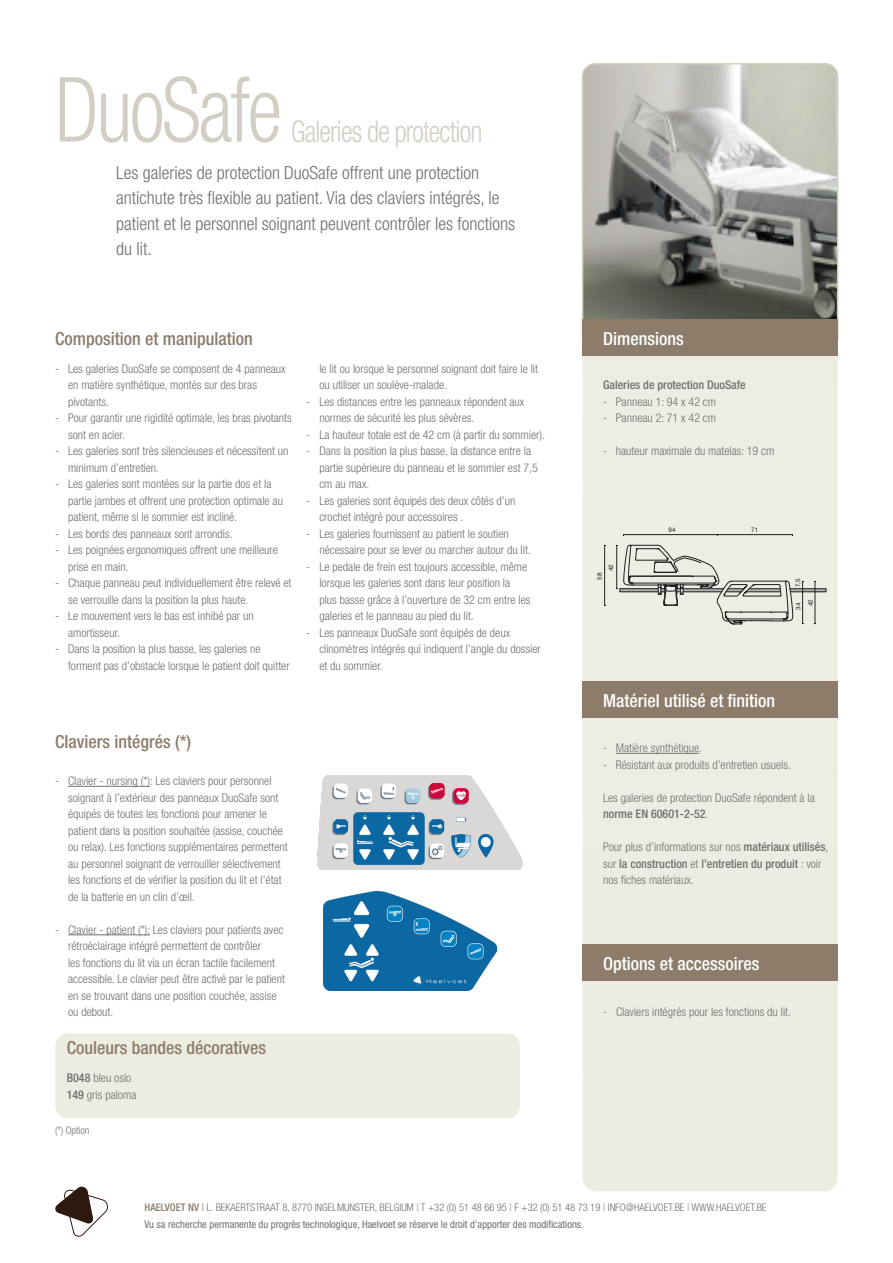
<style>
.page{position:relative;width:893px;height:1263px;background:#fff}
.page>*{position:absolute;margin:0;border:0;box-sizing:border-box;transform-origin:0 0}
.Titel{font:300 condensed 90px "Helvetica Neue LT Std";letter-spacing:-.03em;color:#d3cec3;scale:.9 1}
.Titel-2{font:300 condensed 30px "Helvetica Neue LT Std";letter-spacing:-.03em;color:#d3cec3;scale:.9 1}
.Tekst_onder_titel{font:300 condensed 18px/25.5px "Helvetica Neue LT Std";color:#69726f}
.Subtitels{font:500 condensed 18px "Helvetica Neue LT Std";color:#8d7c6a}
.Subtitels-2{font:500 condensed 18px "Helvetica Neue LT Std";color:#fff}
.Algemene_beschrijving{font:300 condensed 12px/16.5px "Helvetica Neue LT Std";color:#69726f}
.Algemene_beschrijving-2{font:500 condensed 12px "Helvetica Neue LT Std";color:#69726f}
.t1{font:300 condensed 10.5px "Helvetica Neue LT Std";color:#69726f}
.t2{font:condensed 10.5px "Helvetica Neue LT Std";color:#69726f}
.t3{font:6.3px "Helvetica Neue LT Std";color:#1d1d1b}
.s1{font-weight:500}
.s2{font-weight:500;color:#8d7c6a}
.s3{font-weight:400;color:#8d7c6a}
.s4{color:#8d7c6a}
</style>
<div class="page">
<div style="left:583px;top:214px;width:254px;height:977px;background:#edece2;border-radius:13px"></div>
<div style="left:55px;top:1033px;width:465px;height:85px;background:#edece2;border-radius:13px"></div>
<div style="left:583px;top:681px;width:255px;height:36px;background:#8d7c6a"></div>
<div style="left:583px;top:945px;width:255px;height:36px;background:#8d7c6a"></div>
<svg style="left:55px;top:1187px;width:53px;height:49px"></svg>
<img style="left:583px;top:64px;width:255px;height:256px">
<div style="left:582px;top:63px;width:256px;height:289px;border:2px solid #d1d1b6;border-radius:13px"></div>
<div style="left:583px;top:320px;width:255px;height:36px;background:#8d7c6a"></div>
<img style="left:323px;top:891px;width:173px;height:100px">
<img style="left:318px;top:776px;width:205px;height:94px">
<div style="left:620px;top:589px;width:38px;height:3px;border:1px solid #231f20"></div>
<hr style="left:616px;top:545px;width:1px;height:44px;background:#231f20">
<hr style="left:604px;top:545px;width:1px;height:60px;background:#231f20">
<hr style="left:624px;top:534px;width:93px;height:1px;background:#231f20">
<hr style="left:717px;top:534px;width:76px;height:1px;background:#231f20">
<svg style="left:624px;top:545px;width:202px;height:80px"></svg>
<hr style="left:68px;top:786px;width:82px;height:1px;background:#69726f">
<hr style="left:68px;top:934px;width:82px;height:1px;background:#69726f">
<hr style="left:616px;top:753px;width:83px;height:1px;background:#69726f">
<p class="Titel" style="left:55px;top:58px;width:254px">DuoSafe</p>
<p class="Titel-2" style="left:291px;top:114px;width:214px">Galeries de protection</p>
<p class="Tekst_onder_titel" style="left:116px;top:159px;width:401px">Les galeries de protection DuoSafe offrent une protection antichute très flexible au patient. Via des claviers intégrés, le patient et le personnel soignant peuvent contrôler les fonctions du lit.</p>
<p class="Subtitels" style="left:55px;top:327px;width:199px">Composition et manipulation</p>
<p class="Algemene_beschrijving" style="left:68px;top:360px;width:219px;text-indent:-13px">- Les galeries DuoSafe se composent de 4 panneaux en matière synthétique, montés sur des bras pivotants.</p>
<p class="Algemene_beschrijving" style="left:68px;top:409px;width:225px;text-indent:-13px">- Pour garantir une rigidité optimale, les bras pivotants sont en acier.</p>
<p class="Algemene_beschrijving" style="left:68px;top:442px;width:222px;text-indent:-13px">- Les galeries sont très silencieuses et nécessitent un minimum d’entretien.</p>
<p class="Algemene_beschrijving" style="left:68px;top:475px;width:216px;text-indent:-13px">- Les galeries sont montées sur la partie dos et la partie jambes et offrent une protection optimale au patient, même si le sommier est incliné.</p>
<p class="Algemene_beschrijving" style="left:55px;top:525px;width:179px">- Les bords des panneaux sont arrondis.</p>
<p class="Algemene_beschrijving" style="left:68px;top:541px;width:211px;text-indent:-13px">- Les poignées ergonomiques offrent une meilleure prise en main.</p>
<p class="Algemene_beschrijving" style="left:68px;top:574px;width:225px;text-indent:-13px">- Chaque panneau peut individuellement être relevé et se verrouille dans la position la plus haute.</p>
<p class="Algemene_beschrijving" style="left:68px;top:607px;width:187px;text-indent:-13px">- Le mouvement vers le bas est inhibé par un amortisseur.</p>
<p class="Algemene_beschrijving" style="left:68px;top:640px;width:223px;text-indent:-13px">- Dans la position la plus basse, les galeries ne forment pas d’obstacle lorsque le patient doit quitter</p>
<p class="Algemene_beschrijving" style="left:319px;top:360px;width:220px">le lit ou lorsque le personnel soignant doit faire le lit ou utiliser un soulève-malade.</p>
<p class="Algemene_beschrijving" style="left:319px;top:393px;width:206px;text-indent:-13px">- Les distances entre les panneaux répondent aux normes de sécurité les plus sévères.</p>
<p class="Algemene_beschrijving" style="left:307px;top:426px;width:240px">- La hauteur totale est de 42 cm (à partir du sommier).</p>
<p class="Algemene_beschrijving" style="left:319px;top:442px;width:220px;text-indent:-13px">- Dans la position la plus basse, la distance entre la partie supérieure du panneau et le sommier est 7,5 cm au max.</p>
<p class="Algemene_beschrijving" style="left:319px;top:492px;width:198px;text-indent:-13px">- Les galeries sont équipés des deux côtés d’un crochet intégré pour accessoires .</p>
<p class="Algemene_beschrijving" style="left:319px;top:525px;width:213px;text-indent:-13px">- Les galeries fournissent au patient le soutien nécessaire pour se lever ou marcher autour du lit.</p>
<p class="Algemene_beschrijving" style="left:319px;top:558px;width:213px;text-indent:-13px">- Le pedale de frein est toujours accessible, même lorsque les galeries sont dans leur position la plus basse grâce à l’ouverture de 32 cm entre les galeries et le panneau au pied du lit.</p>
<p class="Algemene_beschrijving" style="left:319px;top:624px;width:223px;text-indent:-13px">- Les panneaux DuoSafe sont équipés de deux clinomètres intégrés qui indiquent l’angle du dossier et du sommier.</p>
<p class="Subtitels" style="left:55px;top:731px;width:137px">Claviers intégrés (*)</p>
<p class="Algemene_beschrijving" style="left:68px;top:772px;width:221px;text-indent:-13px">- Clavier - nursing (*): Les claviers pour personnel soignant à l’extérieur des panneaux DuoSafe sont équipés de toutes les fonctions pour amener le patient dans la position souhaitée (assise, couchée ou relax). Les fonctions supplémentaires permettent au personnel soignant de verrouiller sélectivement les fonctions et de vérifier la position du lit et l’état de la batterie en un clin d’œil.</p>
<p class="Algemene_beschrijving" style="left:68px;top:921px;width:218px;text-indent:-13px">- Clavier - patient (*): Les claviers pour patients avec rétroéclairage intégré permettent de contrôler<br>les fonctions du lit via un écran tactile facilement accessible. Le clavier peut être activé par le patient en se trouvant dans une position couchée, assise ou debout.</p>
<p class="Subtitels" style="left:67px;top:1037px;width:201px">Couleurs bandes décoratives</p>
<p class="Algemene_beschrijving" style="left:67px;top:1069px;width:66px"><span class="s1">B048</span> bleu oslo</p>
<p class="Algemene_beschrijving" style="left:67px;top:1086px;width:71px"><span class="s1">149</span> gris paloma</p>
<p class="t1" style="left:55px;top:1125px;width:36px">(*) Option</p>
<p class="Subtitels-2" style="left:603px;top:327px;width:82px">Dimensions</p>
<p class="Algemene_beschrijving-2" style="left:603px;top:378px;width:144px">Galeries de protection DuoSafe</p>
<p class="Algemene_beschrijving" style="left:603px;top:393px;width:115px">- Panneau 1: 94 x 42 cm</p>
<p class="Algemene_beschrijving" style="left:603px;top:409px;width:115px">- Panneau 2: 71 x 42 cm</p>
<p class="Algemene_beschrijving" style="left:603px;top:442px;width:173px">- hauteur maximale du matelas: 19 cm</p>
<p class="t3" style="left:607px;top:571px;width:9px;rotate:-90deg">42</p>
<p class="t3" style="left:596px;top:580px;width:9px;rotate:-90deg">58</p>
<p class="t3" style="left:669px;top:526px;width:8px">94</p>
<p class="t3" style="left:751px;top:526px;width:8px">71</p>
<p class="t3" style="left:794px;top:587px;width:10px;rotate:-90deg">7,5</p>
<p class="t3" style="left:807px;top:606px;width:9px;rotate:-90deg">42</p>
<p class="t3" style="left:794px;top:609px;width:9px;rotate:-90deg">34</p>
<p class="Subtitels-2" style="left:603px;top:690px;width:174px">Matériel utilisé et finition</p>
<p class="Algemene_beschrijving" style="left:603px;top:739px;width:101px">- Matière synthétique.</p>
<p class="Algemene_beschrijving" style="left:603px;top:756px;width:189px">- Résistant aux produits d’entretien usuels.</p>
<p class="Algemene_beschrijving" style="left:603px;top:789px;width:213px">Les galeries de protection DuoSafe répondent à la <span class="s1">norme EN 60601-2-52</span>.</p>
<p class="Algemene_beschrijving" style="left:603px;top:838px;width:227px">Pour plus d’informations sur nos <span class="s1">matériaux utilisés</span>, sur <span class="s1">la construction</span> et <span class="s1">l’entretien du produit</span> : voir nos fiches matériaux.</p>
<p class="Subtitels-2" style="left:603px;top:952px;width:158px">Options et accessoires</p>
<p class="Algemene_beschrijving" style="left:603px;top:1003px;width:189px">- Claviers intégrés pour les fonctions du lit.</p>
<p class="t1" style="left:145px;top:1201px;width:623px"><span class="s2">HAELVOET NV</span> <span class="s3">|</span> L. BEKAERTSTRAAT 8, 8770 INGELMUNSTER, BELGIUM <span class="s4">|</span> T +32 (0) 51 48 66 95 <span class="s4">|</span> F +32 (0) 51 48 73 19 <span class="s4">|</span> INFO@HAELVOET.BE <span class="s4">|</span> WWW.HAELVOET.BE</p>
<p class="t2" style="left:145px;top:1218px;width:441px">Vu sa recherche permanente du progrès technologique, Haelvoet se réserve le droit d’apporter des modifications.</p>
</div>
